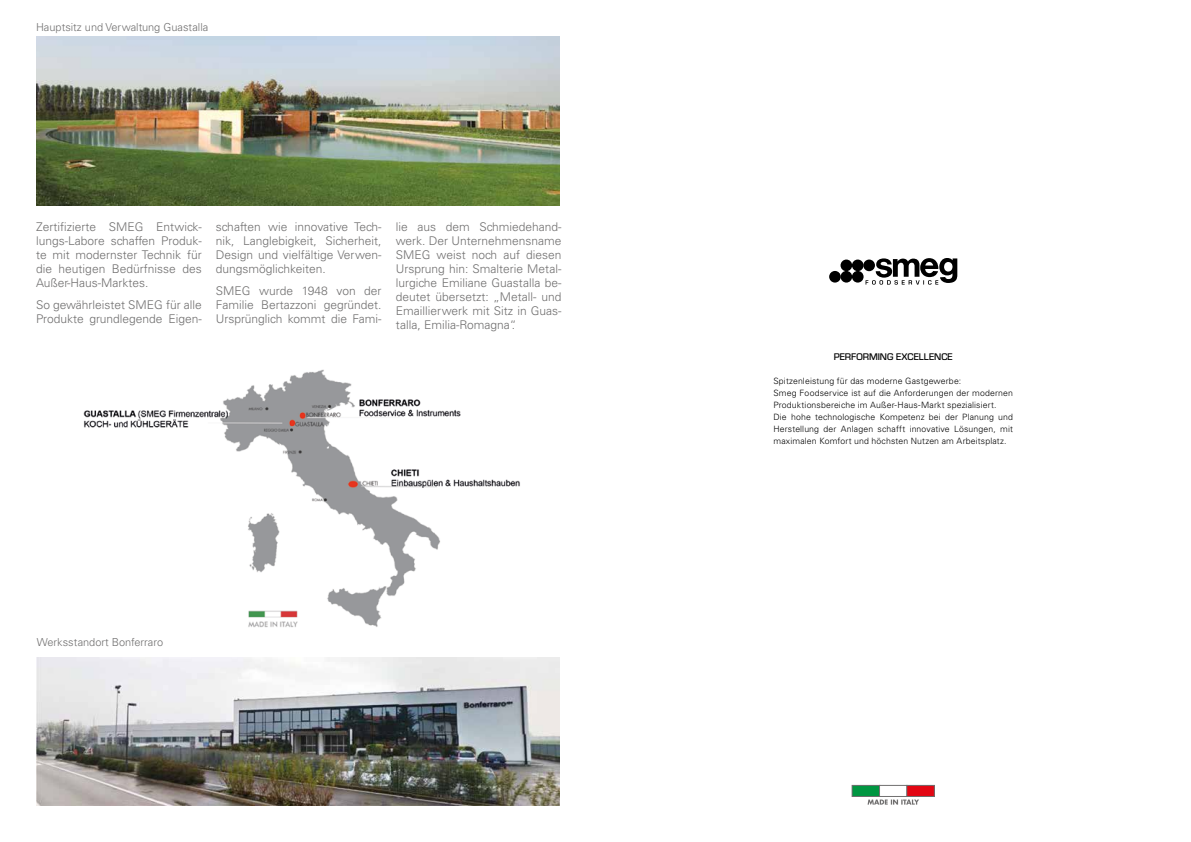
<style>
.page{position:relative;width:1191px;height:842px;background:#fff}
.page>*{position:absolute;margin:0;border:0;box-sizing:border-box;transform-origin:0 0}
.t1{font:300 12px/14px "Univers LT Std";color:#706f6f;text-align:justify}
.t2{font:300 11px "Univers LT Std";color:#706f6f}
.t3{font:500 10px "Eurostile T";color:#000}
.t4{font:300 8.7px/12px "Univers";letter-spacing:.015em;color:#000}
</style>
<div class="page">
<div style="left:852px;top:785px;width:27px;height:11px;background:#009641"></div>
<div style="left:852px;top:785px;width:28px;height:12px;border:1px solid #706f6f"></div>
<div style="left:879px;top:785px;width:28px;height:12px;border:1px solid #706f6f"></div>
<div style="left:906px;top:785px;width:28px;height:11px;background:#e30613"></div>
<div style="left:906px;top:785px;width:28px;height:12px;border:1px solid #706f6f"></div>
<svg style="left:867px;top:799px;width:52px;height:6px"></svg>
<div style="left:852px;top:271px;width:11px;height:12px;background:#000;border-radius:50%"></div>
<div style="left:840px;top:271px;width:12px;height:12px;background:#000;border-radius:50%"></div>
<div style="left:829px;top:271px;width:11px;height:12px;background:#000;border-radius:50%"></div>
<div style="left:852px;top:260px;width:11px;height:11px;background:#000;border-radius:50%"></div>
<div style="left:840px;top:260px;width:12px;height:11px;background:#000;border-radius:50%"></div>
<svg style="left:863px;top:260px;width:12px;height:11px"></svg>
<svg style="left:865px;top:258px;width:92px;height:27px"></svg>
<img style="left:36px;top:36px;width:523px;height:169px">
<img style="left:36px;top:657px;width:523px;height:149px">
<img style="left:83px;top:369px;width:437px;height:259px">
<p class="t2" style="left:36px;top:20px;width:174px">Hauptsitz und Verwaltung Guastalla</p>
<p class="t1" style="left:36px;top:219px;width:167px">Zertifizierte SMEG Entwick&shy;lungs-Labore schaffen Produk&shy;te mit modernster Technik für die heutigen Bedürfnisse des Außer-Haus-Marktes.</p>
<p class="t1" style="left:36px;top:298px;width:167px">So gewährleistet SMEG für alle<br>Produkte grundlegende Eigen-</p>
<p class="t1" style="left:216px;top:220px;width:167px">schaften wie innovative Tech&shy;nik, Langlebigkeit, Sicherheit, Design und vielfältige Verwen&shy;dungsmöglichkeiten.</p>
<p class="t1" style="left:216px;top:284px;width:167px">SMEG wurde 1948 von der Familie Bertazzoni gegründet.<br>Ursprünglich kommt die Fami-</p>
<p class="t1" style="left:396px;top:220px;width:167px">lie aus dem Schmiedehand&shy;werk. Der Unternehmensname SMEG weist noch auf diesen Ursprung hin: Smalterie Metal&shy;lurgiche Emiliane Guastalla be&shy;deutet übersetzt: „Metall- und Emaillierwerk mit Sitz in Guas&shy;talla, Emilia-Romagna“.</p>
<p class="t2" style="left:37px;top:635px;width:128px">Werksstandort Bonferraro</p>
<p class="t3" style="left:833px;top:351px;width:121px">PERFORMING EXCELLENCE</p>
<p class="t4" style="left:773px;top:375px;width:241px">Spitzenleistung für das moderne Gastgewerbe:<br>Smeg Foodservice ist auf die Anforderungen der modernen Produktionsbereiche im Außer-Haus-Markt spezialisiert.<br>Die hohe technologische Kompetenz bei der Planung und Herstellung der Anlagen schafft innovative Lösungen, mit maximalen Komfort und höchsten Nutzen am Arbeitsplatz.</p>
</div>
